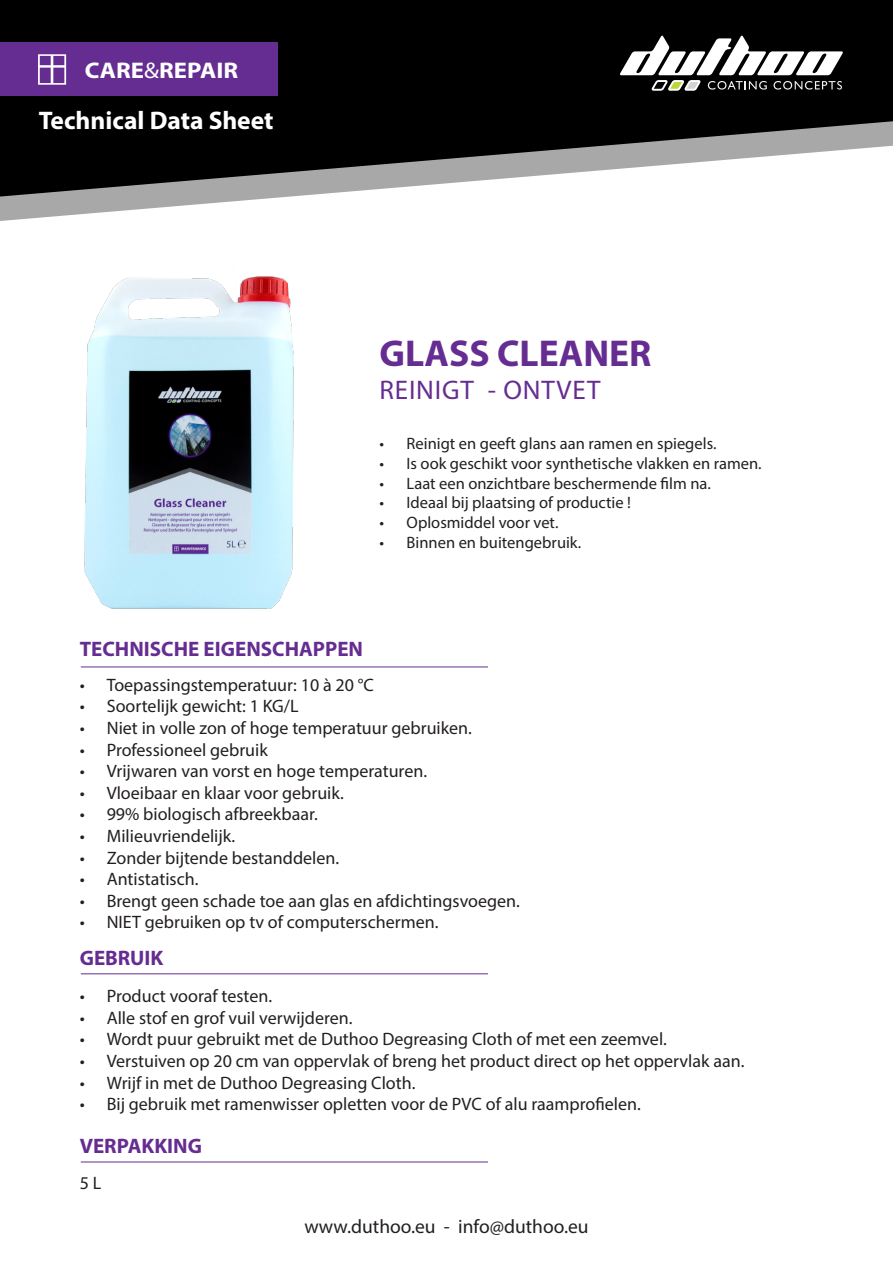
<style>
.page{position:relative;width:893px;height:1263px;background:#fff}
.page>*{position:absolute;margin:0;border:0;box-sizing:border-box;transform-origin:0 0}
.t1{font:700 37.5px "Myriad Pro";color:#652d91}
.t2{font:27px "Myriad Pro";letter-spacing:.03em;color:#652d91}
.t3{font:700 25.5px "Myriad Pro";color:#fff}
.t4{font:700 22.65px "Myriad Pro";color:#fff;scale:1.09 1}
.t5{font:700 21px "Myriad Pro";color:#652d91}
.t6{font:19.5px "Myriad Pro";color:#231f20}
.t7{font:18px "Myriad Pro";color:#231f20}
.t8{font:16.5px "Myriad Pro";color:#231f20}
.s1{font-weight:400}
</style>
<div class="page">
<div style="left:0;top:0;width:893px;height:660px;background:#000001"></div>
<svg style="left:19px;top:131px;width:874px;height:529px;background:#dedede"></svg>
<svg style="left:620px;top:36px;width:223px;height:55px"></svg>
<div style="left:0;top:43px;width:278px;height:53px;background:#652d91"></div>
<svg style="left:38px;top:54px;width:29px;height:31px"></svg>
<img style="left:0;top:195px;width:502px;height:473px">
<hr style="left:81px;top:973px;width:407px;height:1px;background:#652d91">
<hr style="left:81px;top:1162px;width:407px;height:1px;background:#652d91">
<hr style="left:81px;top:666px;width:407px;height:1px;background:#652d91">
<p class="t4" style="left:85px;top:55px;width:142px">CARE<span class="s1">&amp;</span>REPAIR</p>
<p class="t3" style="left:39px;top:103px;width:236px">Technical Data Sheet</p>
<p class="t1" style="left:380px;top:329px;width:273px">GLASS CLEANER</p>
<p class="t2" style="left:380px;top:373px;width:222px">REINIGT - ONTVET</p>
<p class="t8" style="left:380px;top:433px;width:338px">• Reinigt en geeft glans aan ramen en spiegels.</p>
<p class="t8" style="left:380px;top:453px;width:383px">• Is ook geschikt voor synthetische vlakken en ramen.</p>
<p class="t8" style="left:380px;top:473px;width:333px">• Laat een onzichtbare beschermende film na.</p>
<p class="t8" style="left:380px;top:493px;width:253px">• Ideaal bij plaatsing of productie !</p>
<p class="t8" style="left:380px;top:512px;width:180px">• Oplosmiddel voor vet.</p>
<p class="t8" style="left:380px;top:532px;width:203px">• Binnen en buitengebruik.</p>
<p class="t5" style="left:80px;top:635px;width:285px">TECHNISCHE EIGENSCHAPPEN</p>
<p class="t7" style="left:80px;top:673px;width:296px">• Toepassingstemperatuur: 10 à 20 °C</p>
<p class="t7" style="left:80px;top:695px;width:220px">• Soortelijk gewicht: 1 KG/L</p>
<p class="t7" style="left:80px;top:717px;width:394px">• Niet in volle zon of hoge temperatuur gebruiken.</p>
<p class="t7" style="left:80px;top:738px;width:190px">• Professioneel gebruik</p>
<p class="t7" style="left:80px;top:760px;width:349px">• Vrijwaren van vorst en hoge temperaturen.</p>
<p class="t7" style="left:80px;top:781px;width:266px">• Vloeibaar en klaar voor gebruik.</p>
<p class="t7" style="left:80px;top:803px;width:240px">• 99% biologisch afbreekbaar.</p>
<p class="t7" style="left:80px;top:825px;width:157px">• Milieuvriendelijk.</p>
<p class="t7" style="left:80px;top:846px;width:261px">• Zonder bijtende bestanddelen.</p>
<p class="t7" style="left:80px;top:868px;width:120px">• Antistatisch.</p>
<p class="t7" style="left:80px;top:889px;width:442px">• Brengt geen schade toe aan glas en afdichtingsvoegen.</p>
<p class="t7" style="left:80px;top:911px;width:360px">• NIET gebruiken op tv of computerschermen.</p>
<p class="t5" style="left:80px;top:944px;width:85px">GEBRUIK</p>
<p class="t7" style="left:80px;top:985px;width:194px">• Product vooraf testen.</p>
<p class="t7" style="left:80px;top:1007px;width:274px">• Alle stof en grof vuil verwijderen.</p>
<p class="t7" style="left:80px;top:1028px;width:589px">• Wordt puur gebruikt met de Duthoo Degreasing Cloth of met een zeemvel.</p>
<p class="t7" style="left:80px;top:1050px;width:666px">• Verstuiven op 20 cm van oppervlak of breng het product direct op het oppervlak aan.</p>
<p class="t7" style="left:80px;top:1071px;width:337px">• Wrijf in met de Duthoo Degreasing Cloth.</p>
<p class="t7" style="left:80px;top:1093px;width:563px">• Bij gebruik met ramenwisser opletten voor de PVC of alu raamprofielen.</p>
<p class="t5" style="left:80px;top:1132px;width:124px">VERPAKKING</p>
<p class="t7" style="left:80px;top:1172px;width:23px">5 L</p>
<p class="t6" style="left:304px;top:1214px;width:286px">www.duthoo.eu - info@duthoo.eu</p>
</div>
